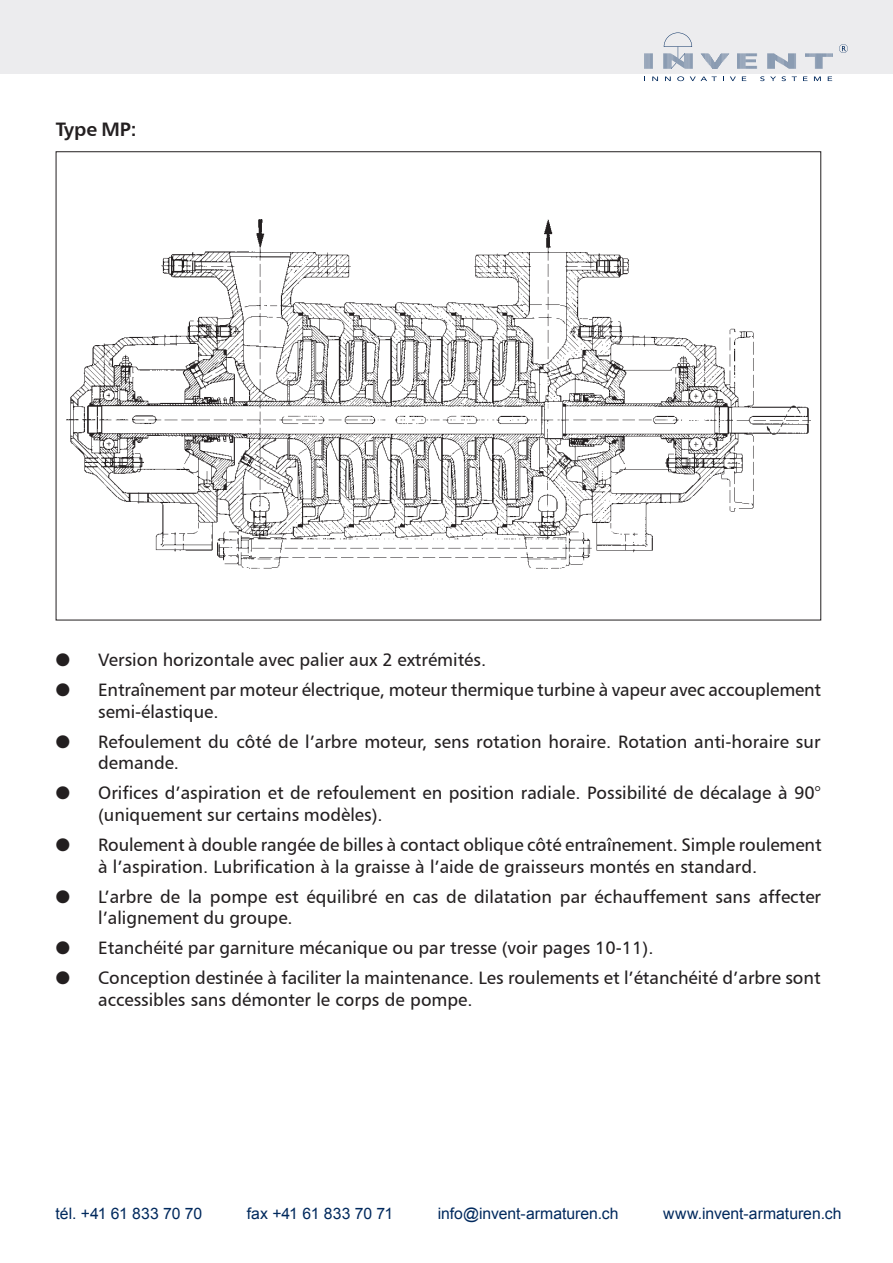
<style>
.page{position:relative;width:893px;height:1263px;background:#fff}
.page>*{position:absolute;margin:0;border:0;box-sizing:border-box;transform-origin:0 0}
.t1{font:19.5px "Humanist 777 BT Bold B";letter-spacing:-.005em;color:#231f20}
.t2{font:18px/21.6px "Humanist 777 BT Roman B";color:#231f20}
.t3{font:15.75px "Arial";color:#00295d}
</style>
<div class="page">
<div style="left:0;top:0;width:893px;height:73px;background:#ececee"></div>
<svg style="left:839px;top:44px;width:9px;height:9px"></svg>
<svg style="left:645px;top:33px;width:187px;height:36px"></svg>
<svg style="left:652px;top:77px;width:6px;height:4px"></svg>
<svg style="left:665px;top:77px;width:6px;height:4px"></svg>
<svg style="left:677px;top:76px;width:7px;height:5px"></svg>
<svg style="left:690px;top:77px;width:27px;height:4px"></svg>
<svg style="left:730px;top:77px;width:6px;height:4px"></svg>
<svg style="left:742px;top:77px;width:4px;height:4px"></svg>
<svg style="left:760px;top:76px;width:4px;height:5px"></svg>
<svg style="left:770px;top:76px;width:16px;height:5px"></svg>
<svg style="left:803px;top:77px;width:4px;height:4px"></svg>
<svg style="left:814px;top:77px;width:7px;height:4px"></svg>
<svg style="left:828px;top:77px;width:4px;height:4px"></svg>
<hr style="left:56px;top:1170px;width:765px;height:1px;background:#231f20">
<hr style="left:281px;top:106px;width:540px;height:1px;background:#231f20">
<img style="left:66px;top:220px;width:744px;height:349px">
<p class="t1" style="left:56px;top:116px;width:83px">Type MP:</p>
<p class="t2" style="left:56px;top:648px;width:432px">● Version horizontale avec palier aux 2 extrémités.</p>
<p class="t2" style="left:98px;top:679px;width:724px;text-indent:-42px">● Entraînement par moteur électrique, moteur thermique turbine à vapeur avec accouplement semi-élastique.</p>
<p class="t2" style="left:98px;top:730px;width:724px;text-indent:-42px">● Refoulement du côté de l’arbre moteur, sens rotation horaire. Rotation anti-horaire sur demande.</p>
<p class="t2" style="left:98px;top:782px;width:724px;text-indent:-42px">● Orifices d’aspiration et de refoulement en position radiale. Possibilité de décalage à 90° (uniquement sur certains modèles).</p>
<p class="t2" style="left:98px;top:833px;width:725px;text-indent:-42px">● Roulement à double rangée de billes à contact oblique côté entraînement. Simple roulement à l’aspiration. Lubrification à la graisse à l’aide de graisseurs montés en standard.</p>
<p class="t2" style="left:98px;top:885px;width:724px;text-indent:-42px">● L’arbre de la pompe est équilibré en cas de dilatation par échauffement sans affecter l’alignement du groupe.</p>
<p class="t2" style="left:56px;top:937px;width:599px">● Etanchéité par garniture mécanique ou par tresse (voir pages 10-11).</p>
<p class="t2" style="left:98px;top:967px;width:724px;text-indent:-42px">● Conception destinée à faciliter la maintenance. Les roulements et l’étanchéité d’arbre sont accessibles sans démonter le corps de pompe.</p>
<p class="t3" style="left:56px;top:1203px;width:148px">tél. +41 61 833 70 70</p>
<p class="t3" style="left:247px;top:1203px;width:148px">fax +41 61 833 70 71</p>
<p class="t3" style="left:438px;top:1203px;width:182px">info@invent-armaturen.ch</p>
<p class="t3" style="left:663px;top:1203px;width:180px">www.invent-armaturen.ch</p>
</div>
